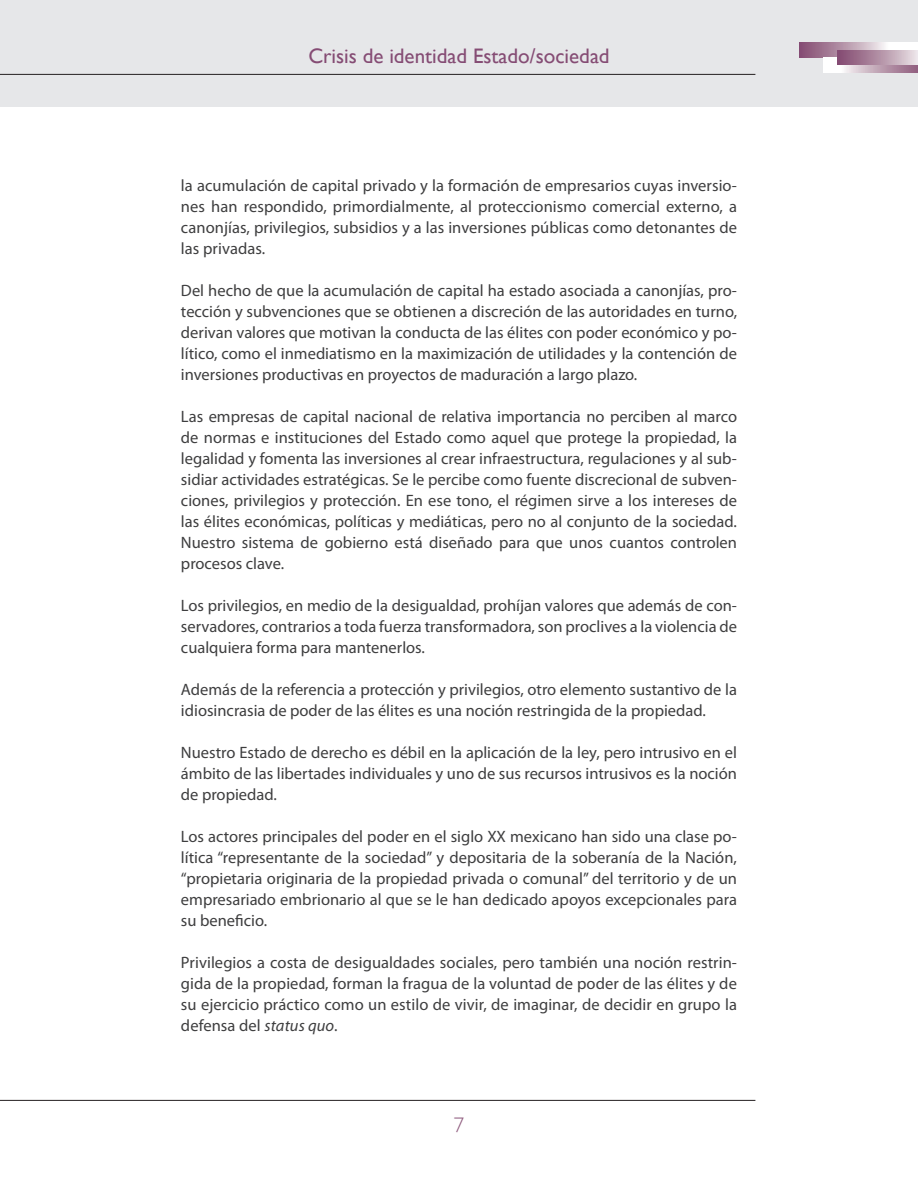
<style>
.page{position:relative;width:918px;height:1188px;background:#fff}
.page>*{position:absolute;margin:0;border:0;box-sizing:border-box;transform-origin:0 0}
.t1{font:21px "Gill Sans";color:#854c74}
.t2{font:300 21px "Gill Sans";color:#8e5a7d}
.Cuerpo{font:16.5px/21px "Myriad Pro";color:#3e3e3f;text-align:justify}
.s1{font-style:italic}
</style>
<div class="page">
<div style="left:0;top:0;width:918px;height:107px;background:#e6e7e9"></div>
<svg style="left:799px;top:43px;width:119px;height:14px"></svg>
<svg style="left:823px;top:57px;width:95px;height:15px"></svg>
<svg style="left:838px;top:50px;width:80px;height:15px"></svg>
<hr style="left:0;top:74px;width:755px;height:1px;background:#231f20">
<hr style="left:0;top:1100px;width:755px;height:1px;background:#231f20">
<p class="t1" style="left:308px;top:44px;width:303px">Crisis de identidad Estado/sociedad</p>
<p class="Cuerpo" style="left:181px;top:175px;width:558px">la acumulación de capital privado y la formación de empresarios cuyas inversio&shy;nes han respondido, primordialmente, al proteccionismo comercial externo, a canonjías, privilegios, subsidios y a las inversiones públicas como detonantes de las privadas.</p>
<p class="Cuerpo" style="left:181px;top:280px;width:558px">Del hecho de que la acumulación de capital ha estado asociada a canonjías, pro&shy;tección y subvenciones que se obtienen a discreción de las autoridades en turno, derivan valores que motivan la conducta de las élites con poder económico y po&shy;lítico, como el inmediatismo en la maximización de utilidades y la contención de inversiones productivas en proyectos de maduración a largo plazo.</p>
<p class="Cuerpo" style="left:181px;top:406px;width:558px">Las empresas de capital nacional de relativa importancia no perciben al marco de normas e instituciones del Estado como aquel que protege la propiedad, la legalidad y fomenta las inversiones al crear infraestructura, regulaciones y al sub&shy;sidiar actividades estratégicas. Se le percibe como fuente discrecional de subven&shy;ciones, privilegios y protección. En ese tono, el régimen sirve a los intereses de las élites económicas, políticas y mediáticas, pero no al conjunto de la sociedad.<br>Nuestro sistema de gobierno está diseñado para que unos cuantos controlen procesos clave.</p>
<p class="Cuerpo" style="left:181px;top:595px;width:558px">Los privilegios, en medio de la desigualdad, prohíjan valores que además de con&shy;servadores, contrarios a toda fuerza transformadora, son proclives a la violencia de cualquiera forma para mantenerlos.</p>
<p class="Cuerpo" style="left:181px;top:679px;width:558px">Además de la referencia a protección y privilegios, otro elemento sustantivo de la idiosincrasia de poder de las élites es una noción restringida de la propiedad.</p>
<p class="Cuerpo" style="left:181px;top:742px;width:558px">Nuestro Estado de derecho es débil en la aplicación de la ley, pero intrusivo en el ámbito de las libertades individuales y uno de sus recursos intrusivos es la noción de propiedad.</p>
<p class="Cuerpo" style="left:181px;top:826px;width:558px">Los actores principales del poder en el siglo XX mexicano han sido una clase po&shy;lítica “representante de la sociedad” y depositaria de la soberanía de la Nación, “propietaria originaria de la propiedad privada o comunal” del territorio y de un empresariado embrionario al que se le han dedicado apoyos excepcionales para su beneficio.</p>
<p class="Cuerpo" style="left:181px;top:952px;width:558px">Privilegios a costa de desigualdades sociales, pero también una noción restrin&shy;gida de la propiedad, forman la fragua de la voluntad de poder de las élites y de su ejercicio práctico como un estilo de vivir, de imaginar, de decidir en grupo la defensa del <span class="s1">status quo</span>.</p>
<p class="t2" style="left:454px;top:1108px;width:12px">7</p>
</div>
